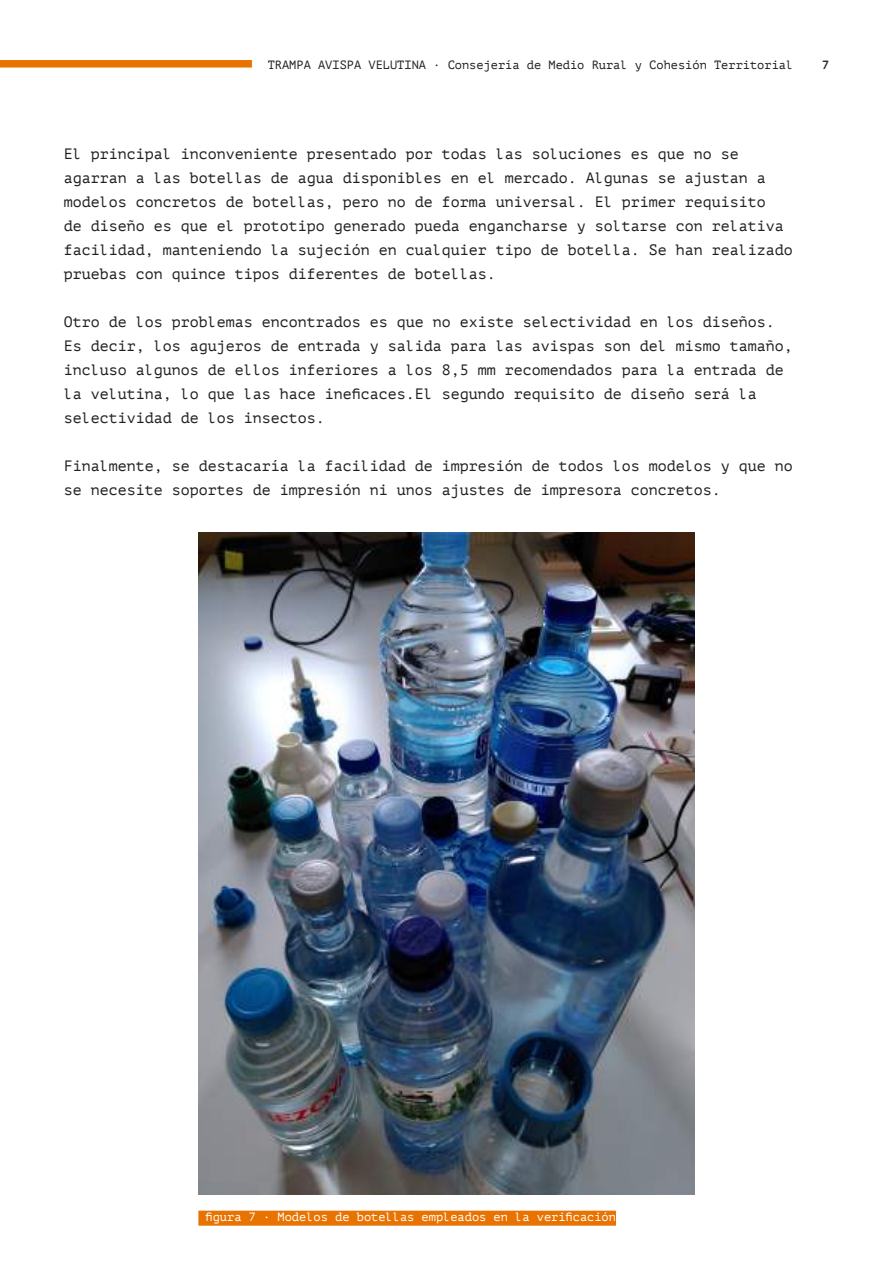
<style>
.page{position:relative;width:893px;height:1263px;background:#fff}
.page>*{position:absolute;margin:0;border:0;box-sizing:border-box;transform-origin:0 0}
.t1{font:15px/24px "PT Mono";color:#241f1f}
.t2{font:12px "PT Mono";color:#241f1f}
.t3{font:12px "PT Mono";color:#fff}
.t4{font:700 12px "PT Mono";color:#2e292a}
</style>
<div class="page">
<img style="left:198px;top:533px;width:497px;height:661px">
<div style="left:198px;top:1211px;width:418px;height:15px;background:#e97300"></div>
<div style="left:0;top:60px;width:252px;height:8px;background:#e97300"></div>
<p class="t2" style="left:268px;top:58px;width:527px">TRAMPA AVISPA VELUTINA · Consejería de Medio Rural y Cohesión Territorial</p>
<p class="t4" style="left:822px;top:58px;width:9px">7</p>
<p class="t1" style="left:64px;top:142px;width:730px">El principal inconveniente presentado por todas las soluciones es que no se agarran a las botellas de agua disponibles en el mercado. Algunas se ajustan a modelos concretos de botellas, pero no de forma universal. El primer requisito<br>de diseño es que el prototipo generado pueda engancharse y soltarse con relativa facilidad, manteniendo la sujeción en cualquier tipo de botella. Se han realizado pruebas con quince tipos diferentes de botellas.</p>
<p class="t1" style="left:64px;top:310px;width:730px">Otro de los problemas encontrados es que no existe selectividad en los diseños.<br>Es decir, los agujeros de entrada y salida para las avispas son del mismo tamaño, incluso algunos de ellos inferiores a los 8,5 mm recomendados para la entrada de la velutina, lo que las hace ineficaces.El segundo requisito de diseño será la selectividad de los insectos.</p>
<p class="t1" style="left:64px;top:454px;width:730px">Finalmente, se destacaría la facilidad de impresión de todos los modelos y que no se necesite soportes de impresión ni unos ajustes de impresora concretos.</p>
<p class="t3" style="left:206px;top:1210px;width:412px">figura 7 · Modelos de botellas empleados en la verificación</p>
</div>
